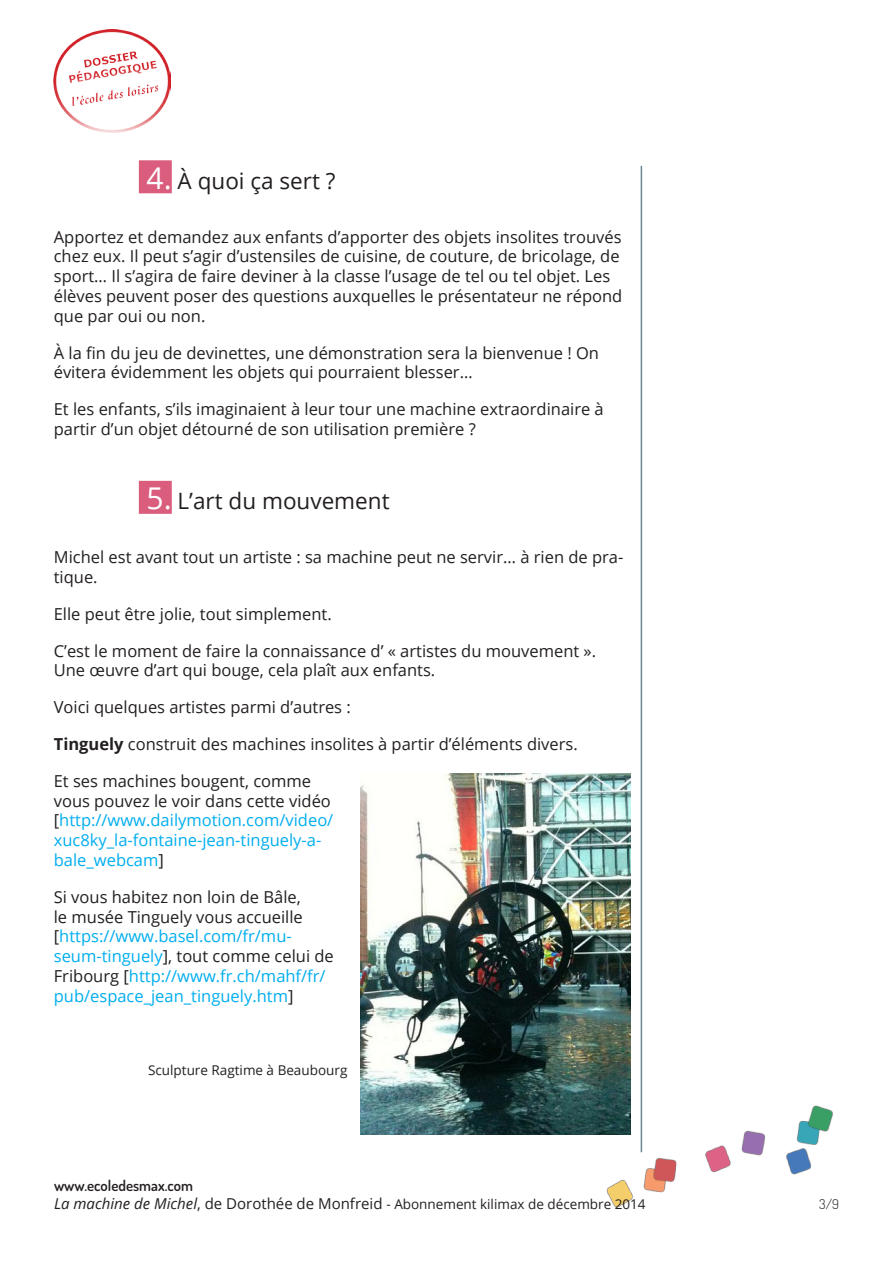
<style>
.page{position:relative;width:893px;height:1263px;background:#fff}
.page>*{position:absolute;margin:0;border:0;box-sizing:border-box;transform-origin:0 0}
.Titre_1{font:22.5px "Open Sans";color:#231f20}
.Texte_courant{font:16.5px/19.8px "Open Sans";color:#231f20}
.Texte_courant-2{font:16.5px/19.8px "Open Sans";color:#00aeef}
.t1{font:600 15px "Dosis";color:#231f20}
.Texte_courant-3{font:13.5px "Open Sans";color:#231f20}
.t2{font:300 13.5px "Dosis";color:#231f20}
.s1{font-size:30px;color:#fff}
.s2{font-weight:700}
.s3{color:#231f20}
.s4{font-style:italic;font-size:15px}
.s5{font-size:15px}
</style>
<div class="page">
<img style="left:54px;top:29px;width:116px;height:104px">
<hr style="left:641px;top:166px;width:1px;height:986px;background:#698a94">
<img style="left:592px;top:1100px;width:241px;height:108px">
<div style="left:139px;top:160px;width:33px;height:33px;background:#da5d7e"></div>
<div style="left:139px;top:481px;width:33px;height:33px;background:#da5d7e"></div>
<img style="left:360px;top:774px;width:270px;height:360px">
<p class="Titre_1" style="left:147px;top:165px;width:190px"><span class="s1">4.</span> À quoi ça sert ?</p>
<p class="Texte_courant" style="left:54px;top:226px;width:570px">Apportez et demandez aux enfants d’apporter des objets insolites trouvés chez eux. Il peut s’agir d’ustensiles de cuisine, de couture, de bricolage, de sport… Il s’agira de faire deviner à la classe l’usage de tel ou tel objet. Les élèves peuvent poser des questions auxquelles le présentateur ne répond que par oui ou non.</p>
<p class="Texte_courant" style="left:54px;top:342px;width:547px">À la fin du jeu de devinettes, une démonstration sera la bienvenue ! On évitera évidemment les objets qui pourraient blesser…</p>
<p class="Texte_courant" style="left:54px;top:399px;width:551px">Et les enfants, s’ils imaginaient à leur tour une machine extraordinaire à partir d’un objet détourné de son utilisation première ?</p>
<p class="Titre_1" style="left:147px;top:486px;width:244px"><span class="s1">5.</span> L’art du mouvement</p>
<p class="Texte_courant" style="left:54px;top:547px;width:571px">Michel est avant tout un artiste : sa machine peut ne servir… à rien de pra&shy;tique.</p>
<p class="Texte_courant" style="left:54px;top:603px;width:280px">Elle peut être jolie, tout simplement.</p>
<p class="Texte_courant" style="left:54px;top:640px;width:544px">C’est le moment de faire la connaissance d’ « artistes du mouvement ».<br>Une œuvre d’art qui bouge, cela plaît aux enfants.</p>
<p class="Texte_courant" style="left:54px;top:697px;width:299px">Voici quelques artistes parmi d’autres :</p>
<p class="Texte_courant" style="left:54px;top:734px;width:525px"><span class="s2">Tinguely</span> construit des machines insolites à partir d’éléments divers.</p>
<p class="Texte_courant-2" style="left:54px;top:770px;width:281px"><span class="s3">Et ses machines bougent, comme vous pouvez le voir dans cette vidéo [</span>http://www.dailymotion.com/video/ xuc8ky_la-fontaine-jean-tinguely-a&shy;bale_webcam<span class="s3">]</span></p>
<p class="Texte_courant-2" style="left:54px;top:886px;width:282px"><span class="s3">Si vous habitez non loin de Bâle,<br>le musée Tinguely vous accueille [</span>https://www.basel.com/fr/mu&shy;seum-tinguely<span class="s3">], tout comme celui de Fribourg [</span>http://www.fr.ch/mahf/fr/ pub/espace_jean_tinguely.htm<span class="s3">]</span></p>
<p class="Texte_courant-3" style="left:148px;top:1061px;width:201px">Sculpture Ragtime à Beaubourg</p>
<p class="t1" style="left:54px;top:1176px;width:141px">www.ecoledesmax.com</p>
<p class="Texte_courant-3" style="left:54px;top:1195px;width:593px"><span class="s4">La machine de Michel</span><span class="s5">, de Dorothée de Monfreid</span> - Abonnement kilimax de décembre 2014</p>
<p class="t2" style="left:819px;top:1195px;width:21px">3/9</p>
</div>
